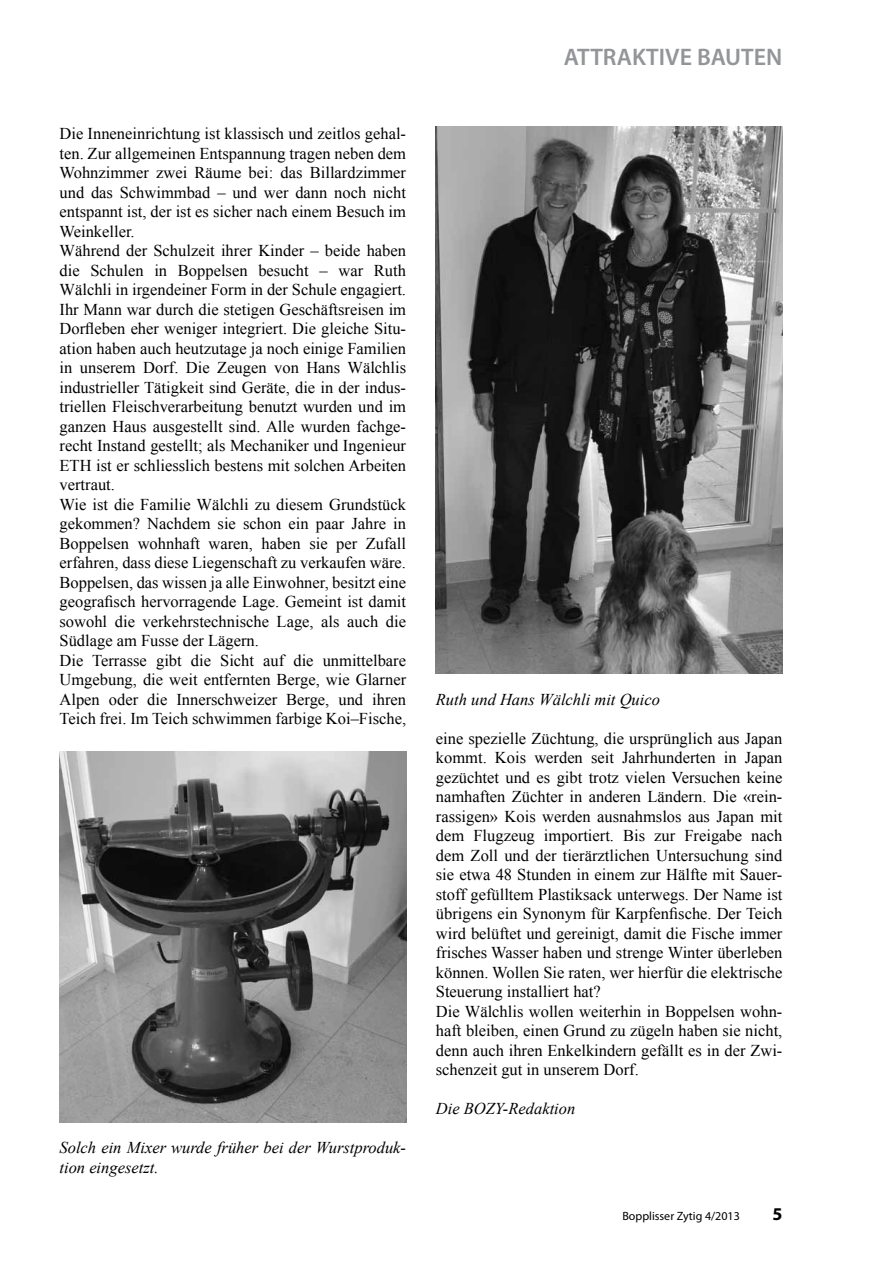
<style>
.page{position:relative;width:893px;height:1263px;background:#fff}
.page>*{position:absolute;margin:0;border:0;box-sizing:border-box;transform-origin:0 0}
.t1{font:600 24px "Myriad Pro";color:#939598}
.t2{font:700 18px "Myriad Pro";color:#000101}
.t3{font:16.5px/19.5px "Times New Roman";color:#000}
.t4{font:italic 16.5px/19.5px "Times New Roman";color:#000}
.t5{font:12px "Myriad Pro";color:#000}
</style>
<div class="page">
<img style="left:60px;top:752px;width:346px;height:370px">
<img style="left:436px;top:127px;width:346px;height:547px">
<p class="t3" style="left:60px;top:123px;width:348px">Die Inneneinrichtung ist klassisch und zeitlos gehal&shy;ten. Zur allgemeinen Entspannung tragen neben dem Wohnzimmer zwei Räume bei: das Billardzimmer und das Schwimmbad – und wer dann noch nicht entspannt ist, der ist es sicher nach einem Besuch im Weinkeller.<br>Während der Schulzeit ihrer Kinder – beide haben die Schulen in Boppelsen besucht – war Ruth Wälchli in irgendeiner Form in der Schule engagiert.<br>Ihr Mann war durch die stetigen Geschäftsreisen im Dorfleben eher weniger integriert. Die gleiche Situ&shy;ation haben auch heutzutage ja noch einige Familien in unserem Dorf. Die Zeugen von Hans Wälchlis industrieller Tätigkeit sind Geräte, die in der indus&shy;triellen Fleischverarbeitung benutzt wurden und im ganzen Haus ausgestellt sind. Alle wurden fachge&shy;recht Instand gestellt; als Mechaniker und Ingenieur ETH ist er schliesslich bestens mit solchen Arbeiten vertraut.<br>Wie ist die Familie Wälchli zu diesem Grundstück gekommen? Nachdem sie schon ein paar Jahre in Boppelsen wohnhaft waren, haben sie per Zufall erfahren, dass diese Liegenschaft zu verkaufen wäre.<br>Boppelsen, das wissen ja alle Einwohner, besitzt eine geografisch hervorragende Lage. Gemeint ist damit sowohl die verkehrstechnische Lage, als auch die Südlage am Fusse der Lägern.<br>Die Terrasse gibt die Sicht auf die unmittelbare Umgebung, die weit entfernten Berge, wie Glarner Alpen oder die Innerschweizer Berge, und ihren Teich frei. Im Teich schwimmen farbige Koi–Fische,</p>
<p class="t4" style="left:60px;top:1137px;width:348px">Solch ein Mixer wurde früher bei der Wurstproduk&shy;tion eingesetzt.</p>
<h1 class="t1" style="left:564px;top:41px;width:220px">ATTRAKTIVE BAUTEN</h1>
<p class="t4" style="left:436px;top:689px;width:226px">Ruth und Hans Wälchli mit Quico</p>
<p class="t3" style="left:436px;top:728px;width:348px">eine spezielle Züchtung, die ursprünglich aus Japan kommt. Kois werden seit Jahrhunderten in Japan gezüchtet und es gibt trotz vielen Versuchen keine namhaften Züchter in anderen Ländern. Die «rein&shy;rassigen» Kois werden ausnahmslos aus Japan mit dem Flugzeug importiert. Bis zur Freigabe nach dem Zoll und der tierärztlichen Untersuchung sind sie etwa 48 Stunden in einem zur Hälfte mit Sauer&shy;stoff gefülltem Plastiksack unterwegs. Der Name ist übrigens ein Synonym für Karpfenfische. Der Teich wird belüftet und gereinigt, damit die Fische immer frisches Wasser haben und strenge Winter überleben können. Wollen Sie raten, wer hierfür die elektrische Steuerung installiert hat?<br>Die Wälchlis wollen weiterhin in Boppelsen wohn&shy;haft bleiben, einen Grund zu zügeln haben sie nicht, denn auch ihren Enkelkindern gefällt es in der Zwi&shy;schenzeit gut in unserem Dorf.</p>
<p class="t4" style="left:436px;top:1098px;width:141px">Die BOZY-Redaktion</p>
<p class="t5" style="left:622px;top:1209px;width:119px">Bopplisser Zytig 4/2013</p>
<p class="t2" style="left:772px;top:1203px;width:11px">5</p>
</div>
